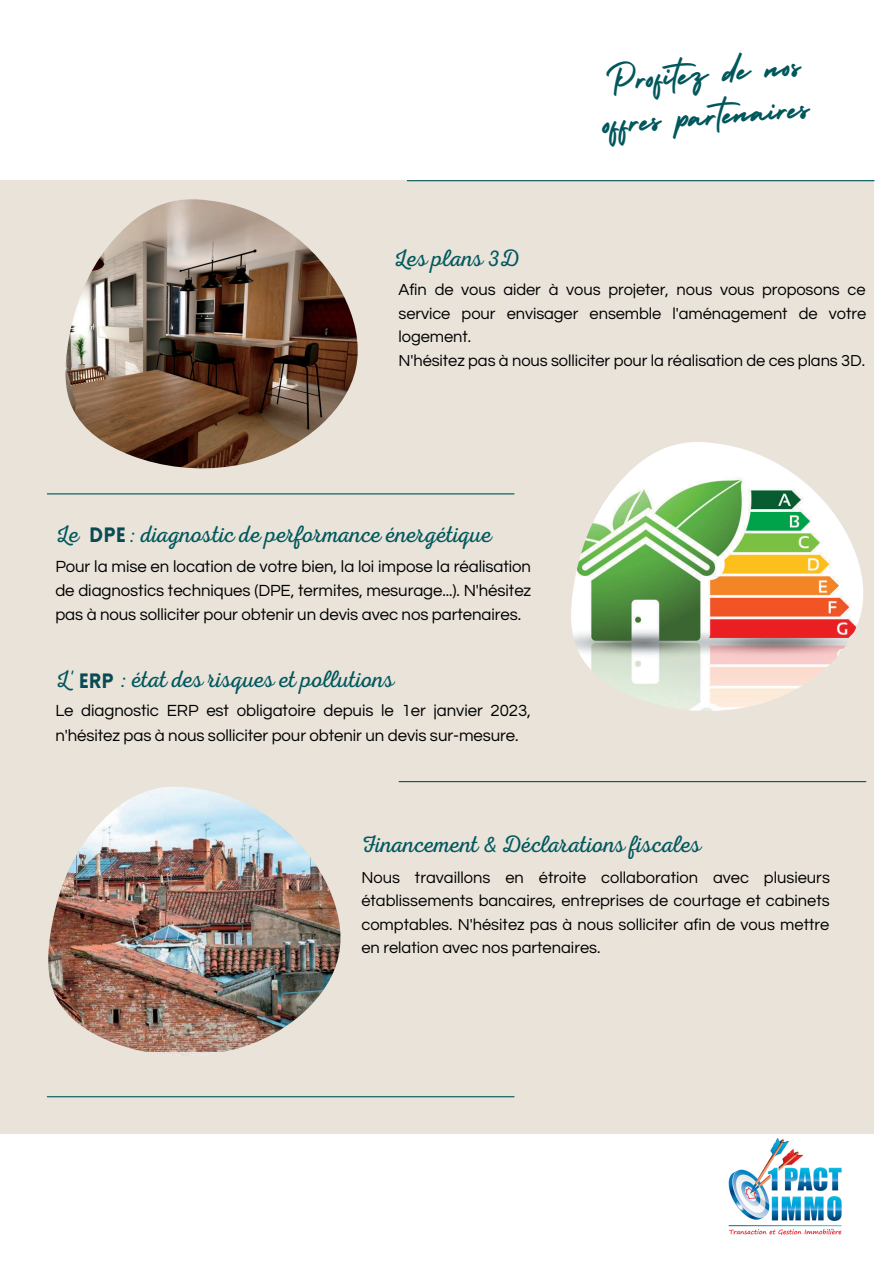
<style>
.page{position:relative;width:893px;height:1264px;background:#fff}
.page>*{position:absolute;margin:0;border:0;box-sizing:border-box;transform-origin:0 0}
.t1{font:43.8px/42.8px "Holiday";color:#00575c}
.t2{font:24px "RTL Adam Script Light";color:#00575c}
.t3{font:900 20.4px "Lovelo";color:#094b54}
.t4{font:16.8px/24px "Questrial";letter-spacing:-.005em;color:#000;text-align:justify}
.t5{font:16.5px/23.5px "Questrial";letter-spacing:-.005em;color:#000}
</style>
<div class="page">
<div style="left:0;top:180px;width:873px;height:953px;background:#e9e3da"></div>
<hr style="left:47px;top:1096px;width:467px;height:1px;background:#00575c">
<hr style="left:399px;top:781px;width:466px;height:1px;background:#00575c">
<hr style="left:47px;top:493px;width:467px;height:1px;background:#00575c">
<hr style="left:407px;top:180px;width:467px;height:1px;background:#00575c">
<img style="left:723px;top:1133px;width:124px;height:102px">
<img style="left:571px;top:442px;width:292px;height:269px">
<img style="left:65px;top:199px;width:293px;height:270px">
<img style="left:48px;top:787px;width:293px;height:268px">
<h2 class="t2" style="left:393px;top:244px;width:128px">Les plans 3D</h2>
<h1 class="t1" style="left:598px;top:55px;width:207px;rotate:-5deg">Profitez de nos offres partenaires</h1>
<p class="t5" style="left:398px;top:278px;width:469px">Afin de vous aider à vous projeter, nous vous proposons ce service pour envisager ensemble l'aménagement de votre logement.<br>N'hésitez pas à nous solliciter pour la réalisation de ces plans 3D.</p>
<h2 class="t2" style="left:55px;top:520px;width:26px">Le</h2>
<h2 class="t2" style="left:129px;top:520px;width:364px">: diagnostic de performance énergétique</h2>
<p class="t3" style="left:89px;top:526px;width:38px">DPE</p>
<p class="t4" style="left:55px;top:555px;width:477px">Pour la mise en location de votre bien, la loi impose la réalisation de diagnostics techniques (DPE, termites, mesurage...). N'hésitez pas à nous solliciter pour obtenir un devis avec nos partenaires.</p>
<h2 class="t2" style="left:55px;top:665px;width:21px">L'</h2>
<h2 class="t2" style="left:120px;top:665px;width:275px">: état des risques et pollutions</h2>
<p class="t3" style="left:79px;top:672px;width:36px">ERP</p>
<p class="t4" style="left:55px;top:699px;width:477px">Le diagnostic ERP est obligatoire depuis le 1er janvier 2023, n'hésitez pas à nous solliciter pour obtenir un devis sur-mesure.</p>
<h2 class="t2" style="left:361px;top:830px;width:342px">Financement &amp; Déclarations fiscales</h2>
<p class="t5" style="left:361px;top:865px;width:470px;text-align:justify">Nous travaillons en étroite collaboration avec plusieurs établissements bancaires, entreprises de courtage et cabinets comptables. N'hésitez pas à nous solliciter afin de vous mettre en relation avec nos partenaires.</p>
</div>
